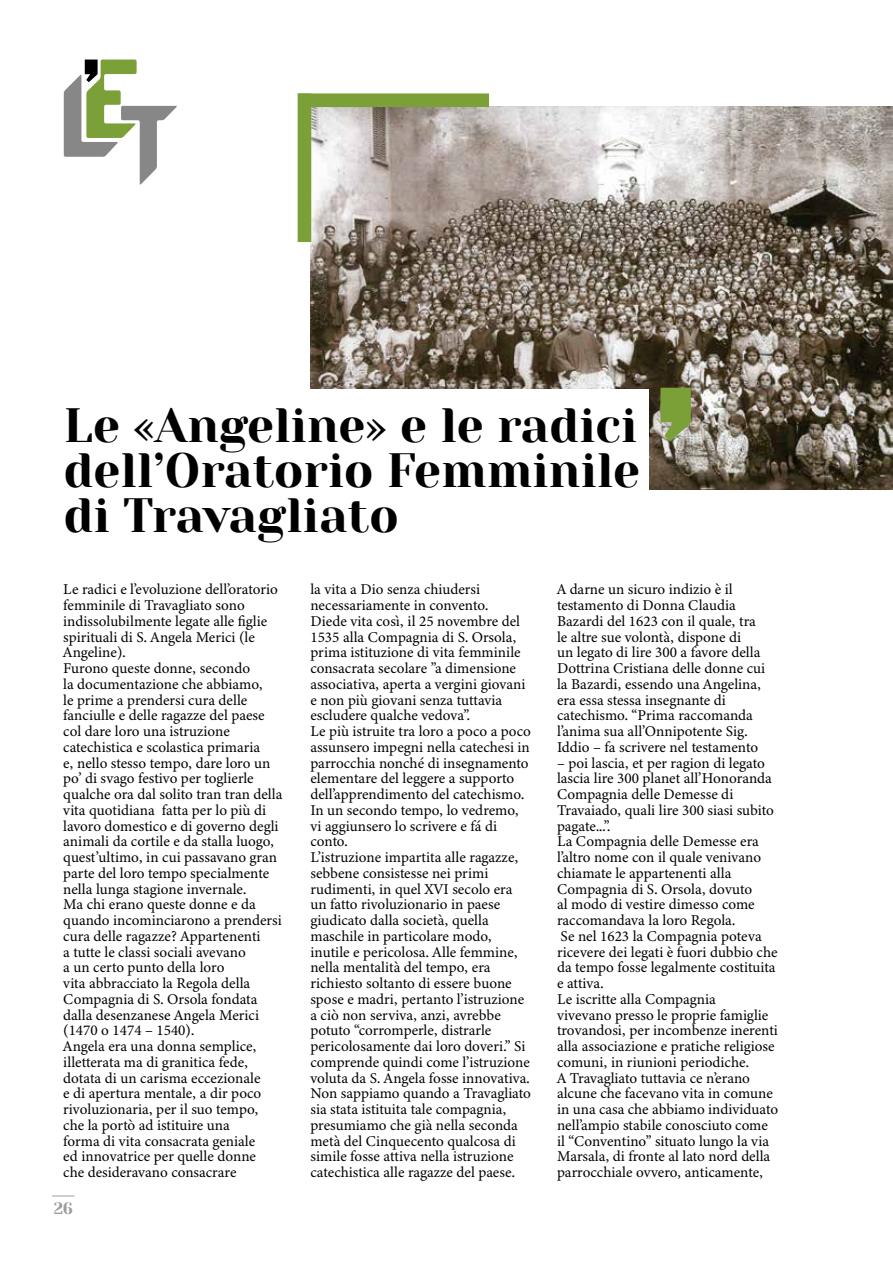
<style>
.page{position:relative;width:893px;height:1263px;background:#fff}
.page>*{position:absolute;margin:0;border:0;box-sizing:border-box;transform-origin:0 0}
.t1{font:48px/45px "Yeseva One";color:#000;text-align:justify}
.t2{font:16.5px "Yeseva One";color:#9d9d9c}
.t3{font:15px/15.8px "Minion Variable Concept";color:#000}
</style>
<div class="page">
<svg style="left:52px;top:1196px;width:22px;height:1px"></svg>
<img style="left:310px;top:106px;width:583px;height:383px">
<div style="left:55px;top:389px;width:594px;height:118px;background:#fff"></div>
<svg style="left:660px;top:388px;width:31px;height:53px"></svg>
<svg style="left:64px;top:60px;width:113px;height:125px"></svg>
<svg style="left:298px;top:93px;width:191px;height:149px"></svg>
<h1 class="t1" style="left:64px;top:401px;width:578px">Le «Angeline» e le radici dell’Oratorio Femminile di Travagliato</h1>
<p class="t3" style="left:63px;top:581px;width:221px">Le radici e l’evoluzione dell’oratorio femminile di Travagliato sono indissolubilmente legate alle figlie spirituali di S. Angela Merici (le<br>Angeline).<br>Furono queste donne, secondo<br>la documentazione che abbiamo,<br>le prime a prendersi cura delle fanciulle e delle ragazze del paese col dare loro una istruzione catechistica e scolastica primaria<br>e, nello stesso tempo, dare loro un po’ di svago festivo per toglierle qualche ora dal solito tran tran della vita quotidiana fatta per lo più di lavoro domestico e di governo degli animali da cortile e da stalla luogo, quest’ultimo, in cui passavano gran parte del loro tempo specialmente nella lunga stagione invernale.<br>Ma chi erano queste donne e da quando incominciarono a prendersi cura delle ragazze? Appartenenti<br>a tutte le classi sociali avevano<br>a un certo punto della loro<br>vita abbracciato la Regola della<br>Compagnia di S. Orsola fondata dalla desenzanese Angela Merici (1470 o 1474 – 1540).<br>Angela era una donna semplice, illetterata ma di granitica fede, dotata di un carisma eccezionale<br>e di apertura mentale, a dir poco rivoluzionaria, per il suo tempo, che la portò ad istituire una<br>forma di vita consacrata geniale<br>ed innovatrice per quelle donne<br>che desideravano consacrare</p>
<p class="t2" style="left:54px;top:1196px;width:21px">26</p>
<p class="t3" style="left:310px;top:581px;width:222px">la vita a Dio senza chiudersi necessariamente in convento.<br>Diede vita così, il 25 novembre del 1535 alla Compagnia di S. Orsola, prima istituzione di vita femminile consacrata secolare ”a dimensione associativa, aperta a vergini giovani e non più giovani senza tuttavia escludere qualche vedova”.<br>Le più istruite tra loro a poco a poco assunsero impegni nella catechesi in parrocchia nonché di insegnamento elementare del leggere a supporto dell’apprendimento del catechismo.<br>In un secondo tempo, lo vedremo, vi aggiunsero lo scrivere e fá di conto.<br>L’istruzione impartita alle ragazze, sebbene consistesse nei primi rudimenti, in quel XVI secolo era un fatto rivoluzionario in paese giudicato dalla società, quella maschile in particolare modo, inutile e pericolosa. Alle femmine, nella mentalità del tempo, era richiesto soltanto di essere buone spose e madri, pertanto l’istruzione a ciò non serviva, anzi, avrebbe potuto “corromperle, distrarle pericolosamente dai loro doveri.” Si comprende quindi come l’istruzione voluta da S. Angela fosse innovativa.<br>Non sappiamo quando a Travagliato sia stata istituita tale compagnia, presumiamo che già nella seconda metà del Cinquecento qualcosa di simile fosse attiva nella istruzione catechistica alle ragazze del paese.</p>
<p class="t3" style="left:557px;top:581px;width:210px">A darne un sicuro indizio è il testamento di Donna Claudia<br>Bazardi del 1623 con il quale, tra le altre sue volontà, dispone di<br>un legato di lire 300 a favore della<br>Dottrina Cristiana delle donne cui la Bazardi, essendo una Angelina, era essa stessa insegnante di catechismo. “Prima raccomanda l’anima sua all’Onnipotente Sig.<br>Iddio – fa scrivere nel testamento</p>
<p class="t3" style="left:557px;top:755px;width:223px">– poi lascia, et per ragion di legato lascia lire 300 planet all’Honoranda<br>Compagnia delle Demesse di<br>Travaiado, quali lire 300 siasi subito pagate...”.<br>La Compagnia delle Demesse era l’altro nome con il quale venivano chiamate le appartenenti alla<br>Compagnia di S. Orsola, dovuto<br>al modo di vestire dimesso come raccomandava la loro Regola.<br>Se nel 1623 la Compagnia poteva ricevere dei legati è fuori dubbio che da tempo fosse legalmente costituita e attiva.<br>Le iscritte alla Compagnia<br>vivevano presso le proprie famiglie trovandosi, per incombenze inerenti alla associazione e pratiche religiose comuni, in riunioni periodiche.<br>A Travagliato tuttavia ce n’erano alcune che facevano vita in comune in una casa che abbiamo individuato nell’ampio stabile conosciuto come il “Conventino” situato lungo la via<br>Marsala, di fronte al lato nord della parrocchiale ovvero, anticamente,</p>
</div>
